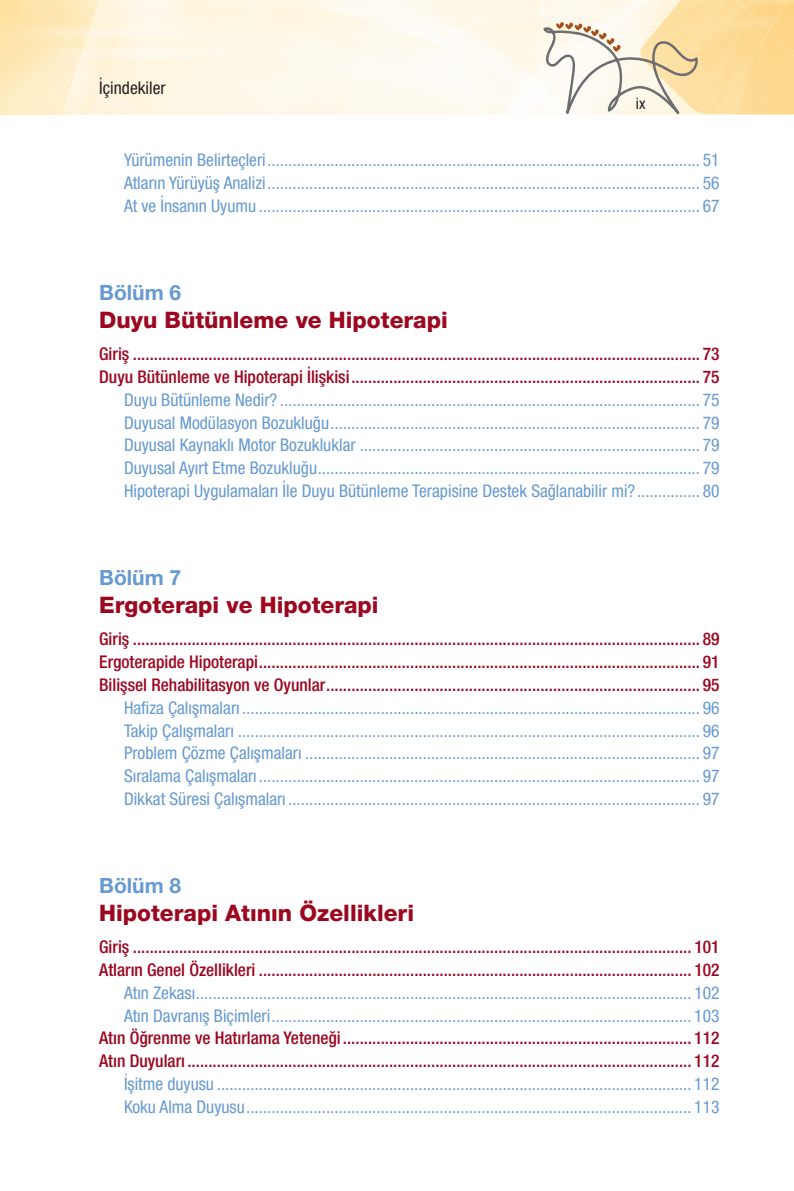
<style>
.page{position:relative;width:794px;height:1191px;background:#fff}
.page>*{position:absolute;margin:0;border:0;box-sizing:border-box;transform-origin:0 0}
.t1{font:800 22.75px "Helvetica Neu";color:#9d061f}
.t2{font:700 21px "Helvetica Neu";color:#6599d1}
.t3{font:17.5px/22.8px "Helvetica 57 Cn";color:#6599d1;text-align:justify}
.t4{font:17.5px/22.8px "Helvetica 67 Med Cn";color:#9d061f}
.t5{font:17.5px "Helvetica 57 Cn";color:#231f20}
.t6{font:15.75px "Helvetica 57 Cn";color:#231f20}
</style>
<div class="page">
<img style="left:0;top:0;width:543px;height:114px">
<svg style="left:543px;top:0;width:251px;height:115px"></svg>
<p class="t5" style="left:99px;top:78px;width:68px">İçindekiler</p>
<p class="t6" style="left:636px;top:94px;width:11px">ix</p>
<p class="t3" style="left:124px;top:149px;width:597px">Yürümenin Belirteçleri....................................................................................................... 51<br>Atların Yürüyüş Analizi....................................................................................................... 56<br>At ve İnsanın Uyumu ......................................................................................................... 67</p>
<p class="t2" style="left:99px;top:279px;width:84px">Bölüm 6</p>
<h1 class="t1" style="left:99px;top:306px;width:350px">Duyu Bütünleme ve Hipoterapi</h1>
<p class="t4" style="left:99px;top:342px;width:622px">Giriş ....................................................................................................................................... 73<br>Duyu Bütünleme ve Hipoterapi İlişkisi................................................................................... 75</p>
<p class="t3" style="left:124px;top:388px;width:597px">Duyu Bütünleme Nedir? .................................................................................................... 75<br>Duyusal Modülasyon Bozukluğu........................................................................................ 79<br>Duyusal Kaynaklı Motor Bozukluklar ................................................................................. 79<br>Duyusal Ayırt Etme Bozukluğu........................................................................................... 79<br>Hipoterapi Uygulamaları İle Duyu Bütünleme Terapisine Destek Sağlanabilir mi?............... 80</p>
<p class="t2" style="left:99px;top:564px;width:84px">Bölüm 7</p>
<h1 class="t1" style="left:99px;top:591px;width:281px">Ergoterapi ve Hipoterapi</h1>
<p class="t4" style="left:99px;top:627px;width:622px;text-align:justify">Giriş ....................................................................................................................................... 89<br>Ergoterapide Hipoterapi......................................................................................................... 91<br>Bilişsel Rehabilitasyon ve Oyunlar......................................................................................... 95</p>
<p class="t3" style="left:124px;top:696px;width:597px">Hafiza Çalışmaları ............................................................................................................. 96<br>Takip Çalışmaları .............................................................................................................. 96<br>Problem Çözme Çalışmaları .............................................................................................. 97<br>Sıralama Çalışmaları......................................................................................................... 97<br>Dikkat Süresi Çalışmaları .................................................................................................. 97</p>
<p class="t2" style="left:99px;top:872px;width:84px">Bölüm 8</p>
<h1 class="t1" style="left:99px;top:899px;width:316px">Hipoterapi Atının Özellikleri</h1>
<p class="t4" style="left:99px;top:935px;width:622px">Giriş ..................................................................................................................................... 101<br>Atların Genel Özellikleri ....................................................................................................... 102</p>
<p class="t3" style="left:124px;top:981px;width:597px">Atın Zekası...................................................................................................................... 102<br>Atın Davranış Biçimleri.................................................................................................... 103</p>
<p class="t4" style="left:99px;top:1026px;width:622px">Atın Öğrenme ve Hatırlama Yeteneği................................................................................... 112<br>Atın Duyuları ........................................................................................................................ 112</p>
<p class="t3" style="left:124px;top:1072px;width:597px">İşitme duyusu ................................................................................................................. 112<br>Koku Alma Duyusu.......................................................................................................... 113</p>
</div>
